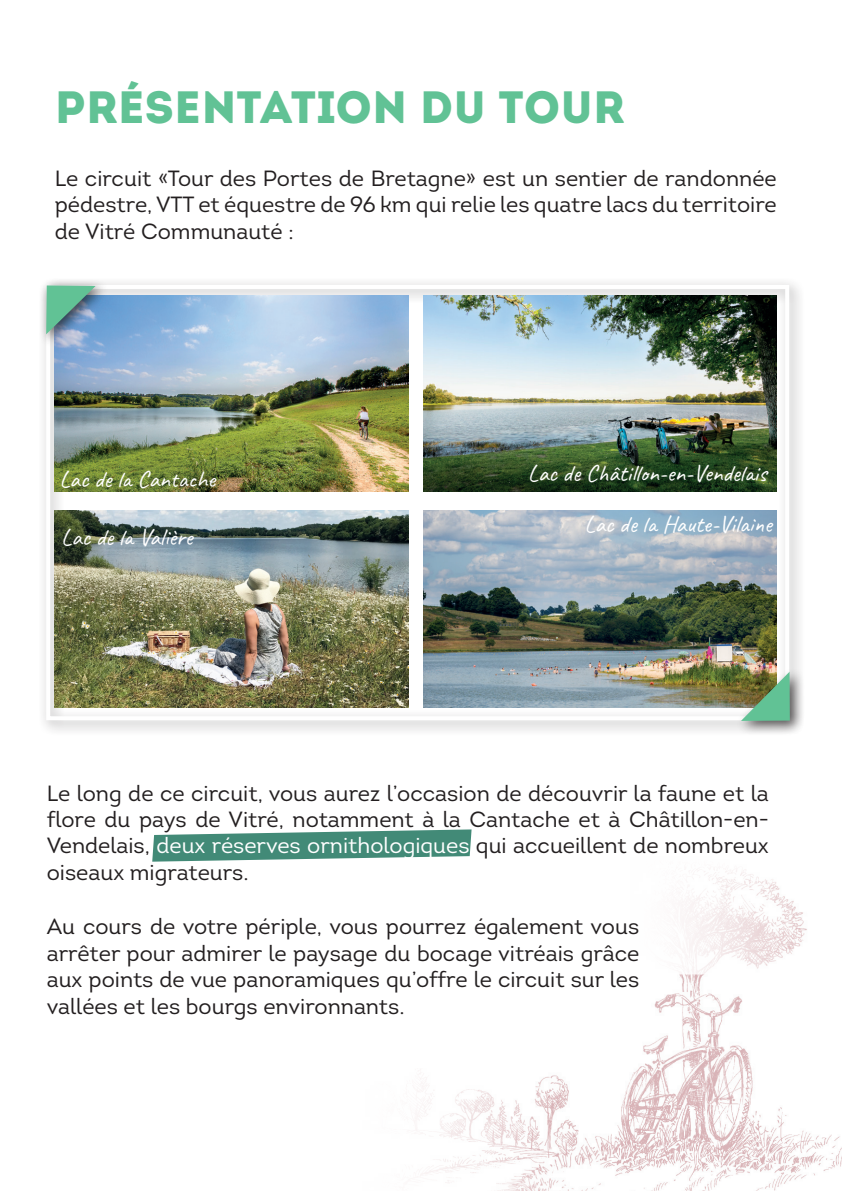
<style>
.page{position:relative;width:842px;height:1191px;background:#fff}
.page>*{position:absolute;margin:0;border:0;box-sizing:border-box;transform-origin:0 0}
.t1{font:45.2px "Intro";color:#61c295}
.t2{font:24px "Caveat";color:#fff}
.t3{font:22px/26.4px "Intro";color:#231f20;text-align:justify}
.s1{color:#fff}
</style>
<div class="page">
<img style="left:613px;top:870px;width:229px;height:321px">
<img style="left:420px;top:1075px;width:193px;height:116px">
<div style="left:38px;top:277px;width:767px;height:459px;background:#231f20;opacity:.42"></div>
<div style="left:46px;top:285px;width:743px;height:435px;border:4px solid #fff"></div>
<img style="left:55px;top:511px;width:353px;height:196px">
<img style="left:55px;top:295px;width:353px;height:197px">
<img style="left:423px;top:511px;width:354px;height:196px">
<img style="left:423px;top:295px;width:354px;height:197px">
<div style="left:736px;top:667px;width:68px;height:69px;background:#231f20;opacity:.75"></div>
<svg style="left:741px;top:671px;width:49px;height:50px;background:#729e71"></svg>
<div style="left:39px;top:278px;width:69px;height:69px;background:#231f20;opacity:.75"></div>
<svg style="left:46px;top:285px;width:50px;height:49px;background:#6aa8a3"></svg>
<svg style="left:152px;top:829px;width:320px;height:32px;background:#629e8e"></svg>
<h1 class="t1" style="left:55px;top:80px;width:571px">PRÉSENTATION DU TOUR</h1>
<p class="t3" style="left:55px;top:165px;width:723px">Le circuit «Tour des Portes de Bretagne» est un sentier de randonnée pédestre, VTT et équestre de 96 km qui relie les quatre lacs du territoire de Vitré Communauté :</p>
<p class="t2" style="left:59px;top:464px;width:158px">Lac de la Cantache</p>
<p class="t2" style="left:61px;top:522px;width:133px">Lac de la Valière</p>
<p class="t2" style="left:528px;top:458px;width:240px">Lac de Châtillon-en-Vendelais</p>
<p class="t2" style="left:584px;top:508px;width:189px">Lac de la Haute-Vilaine</p>
<p class="t3" style="left:47px;top:780px;width:724px">Le long de ce circuit, vous aurez l’occasion de découvrir la faune et la flore du pays de Vitré, notamment à la Cantache et à Châtillon-en-Vendelais, <span class="s1">deux réserves ornithologiques</span> qui accueillent de nombreux oiseaux migrateurs.</p>
<p class="t3" style="left:47px;top:913px;width:594px">Au cours de votre périple, vous pourrez également vous arrêter pour admirer le paysage du bocage vitréais grâce aux points de vue panoramiques qu’offre le circuit sur les vallées et les bourgs environnants.</p>
</div>
